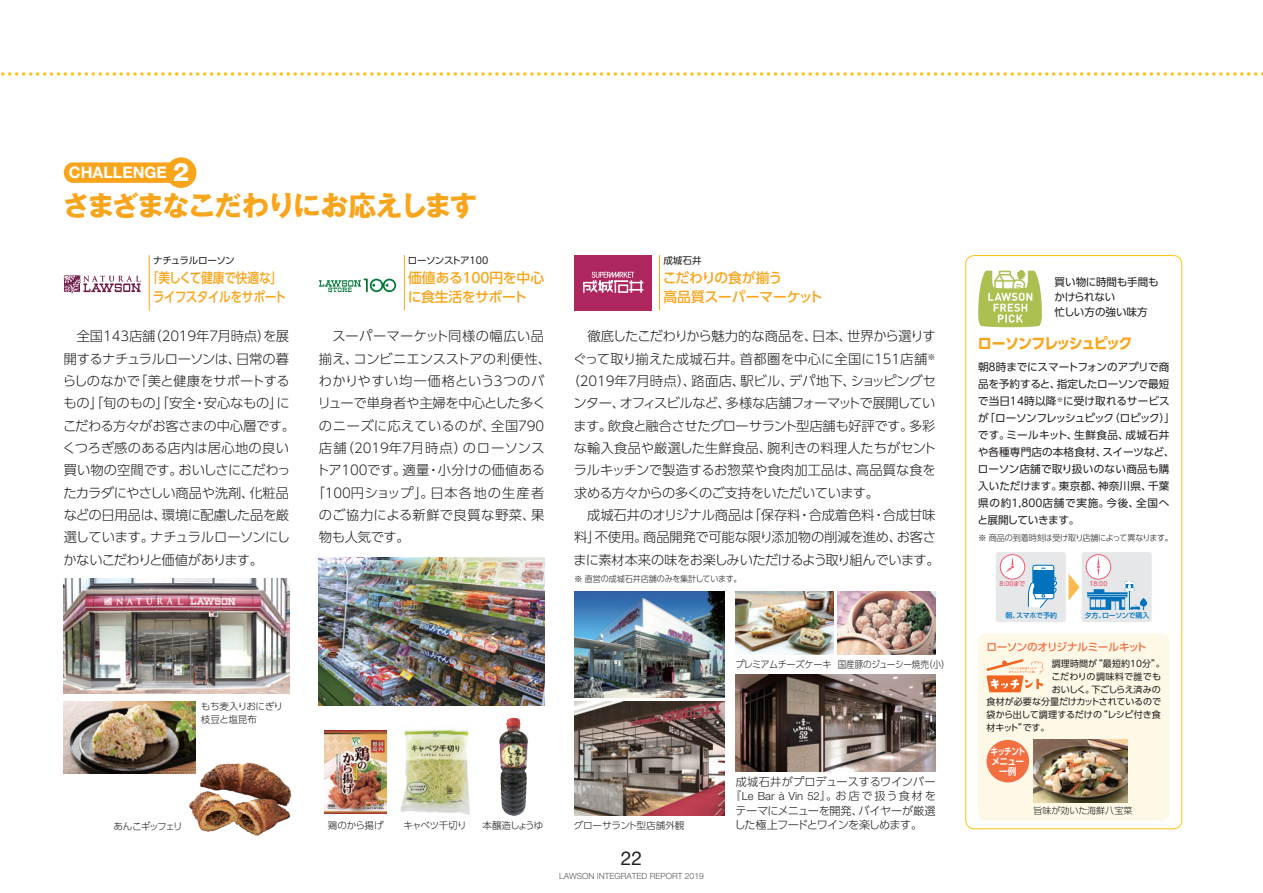
<style>
.page{position:relative;width:1263px;height:893px;background:#fff}
.page>*{position:absolute;margin:0;border:0;box-sizing:border-box;transform-origin:0 0}
.t1{font:700 27.6px "Gothic MB101 Pro";letter-spacing:-.065em;color:#f9a51b}
.t2{font:19.2px "Helvetica Neue LT Std";color:#231f20}
.t3{font:700 15.9px "Helvetica Neue LT Std";color:#fff}
.t4{font:700 14.85px "UD Shin Go Pro";letter-spacing:-.105em;color:#f9a51b;scale:.94 1}
.t5{font:500 13.8px/19.2px "UD Shin Go Pro";letter-spacing:-.02em;color:#f9a51b}
.t6{font:500 13.8px/19.2px "UD Shin Go Pro";letter-spacing:-.02em;color:#f9a51b;text-align:center;scale:.85 1}
.t7{font:300 13.35px/22.4px "UD Shin Go Pro";letter-spacing:-.01em;color:#231f20}
.t8{font:300 13.35px "UD Shin Go Pro";letter-spacing:.015em;color:#231f20}
.t9{font:300 13.35px "UD Shin Go Pro";letter-spacing:-.07em;color:#231f20}
.t10{font:300 13.35px "UD Shin Go Pro";letter-spacing:-.035em;color:#231f20}
.t11{font:300 13.35px "UD Shin Go Pro";letter-spacing:.01em;color:#231f20}
.t12{font:300 13.35px "UD Shin Go Pro";letter-spacing:-.03em;color:#231f20}
.t13{font:300 13.35px "UD Shin Go Pro";letter-spacing:-.045em;color:#231f20}
.t14{font:300 13.35px "UD Shin Go Pro";letter-spacing:-.04em;color:#231f20}
.t15{font:300 13.35px "UD Shin Go Pro";letter-spacing:.055em;color:#231f20}
.t16{font:300 13.35px "UD Shin Go Pro";letter-spacing:.025em;color:#231f20}
.t17{font:300 13.35px "UD Shin Go Pro";letter-spacing:.035em;color:#231f20}
.t18{font:300 13.35px "UD Shin Go Pro";letter-spacing:.03em;color:#231f20}
.t19{font:300 11.1px "UD Shin Go Pro";letter-spacing:.16em;color:#231f20}
.t20{font:300 11.1px "UD Shin Go Pro";letter-spacing:-.03em;color:#231f20}
.t21{font:300 11.1px "UD Shin Go Pro";letter-spacing:-.01em;color:#231f20}
.t22{font:300 11.1px "UD Shin Go Pro";letter-spacing:-.065em;color:#231f20}
.t23{font:10.65px/17px "UD Shin Go Pro";letter-spacing:-.005em;color:#231f20}
.t24{font:500 10.65px "UD Shin Go Pro";letter-spacing:-.035em;color:#f36f42}
.t25{font:300 9.6px/12.8px "UD Shin Go Pro";letter-spacing:-.045em;color:#231f20}
.t26{font:300 9.6px "UD Shin Go Pro";letter-spacing:-.045em;color:#231f20;scale:.9 1}
.t27{font:9.6px "UD Shin Go Pro";letter-spacing:-.03em;color:#231f20}
.t28{font:300 9.6px "UD Shin Go Pro";letter-spacing:-.015em;color:#231f20}
.t29{font:300 9.6px "UD Shin Go Pro";letter-spacing:-.045em;color:#231f20;scale:.96 1}
.t30{font:700 9.6px/10.1px "UD Shin Go Pro De";letter-spacing:-.085em;color:#fff;text-align:center;scale:.8 1}
.t31{font:9.6px "UD Shin Go Pro";letter-spacing:-.05em;color:#231f20}
.t32{font:300 9.6px "UD Shin Go Pro";letter-spacing:-.145em;color:#231f20}
.t33{font:300 9.6px "UD Shin Go Pro";letter-spacing:-.07em;color:#231f20}
.t34{font:300 9.6px "UD Shin Go Pro";letter-spacing:-.11em;color:#231f20}
.t35{font:9px "UD Shin Go Pro";letter-spacing:-.005em;color:#231f20}
.t36{font:9px "UD Shin Go Pro";letter-spacing:-.04em;color:#231f20}
.t37{font:9px "UD Shin Go Pro";letter-spacing:.03em;color:#231f20}
.t38{font:300 9px "UD Shin Go Pro";color:#231f20}
.t39{font:300 8.55px "Helvetica Neue LT Std";color:#57585a}
.t40{font:300 8.55px "UD Shin Go Pro";letter-spacing:-.03em;color:#231f20}
.t41{font:300 8.55px "UD Shin Go Pro";letter-spacing:-.01em;color:#231f20}
.t42{font:500 6.9px "UD Shin Go Pro";letter-spacing:-.025em;color:#0073bc}
.t43{font:500 6.15px "UD Shin Go Pro";color:#f05972}
.s1{font-weight:800;font-size:25.5px}
.s2{font-family:"Helvetica Neue LT Std"}
</style>
<div class="page">
<div style="left:965px;top:255px;width:217px;height:574px;border:1px solid #fec210;border-radius:9px"></div>
<div style="left:978px;top:634px;width:191px;height:187px;background:#fef8e6;border-radius:9px"></div>
<svg style="left:978px;top:270px;width:64px;height:57px"></svg>
<div style="left:995px;top:552px;width:71px;height:71px;background:#e6e7e9;border-radius:3px"></div>
<div style="left:995px;top:551px;width:72px;height:72px;border:1px solid #fff;border-radius:3px"></div>
<svg style="left:1027px;top:551px;width:32px;height:57px"></svg>
<div style="left:1000px;top:555px;width:25px;height:24px;background:#fff;border-radius:50%"></div>
<div style="left:1000px;top:554px;width:25px;height:26px;border:1px solid #f05972;border-radius:50%"></div>
<svg style="left:1005px;top:556px;width:9px;height:17px"></svg>
<div style="left:1081px;top:552px;width:71px;height:71px;background:#e6e7e9;border-radius:3px"></div>
<div style="left:1081px;top:551px;width:71px;height:72px;border:1px solid #fff;border-radius:3px"></div>
<div style="left:1086px;top:554px;width:25px;height:26px;border:1px solid #f05972;border-radius:50%"></div>
<svg style="left:1087px;top:556px;width:60px;height:54px"></svg>
<svg style="left:1068px;top:574px;width:11px;height:27px"></svg>
<div style="left:574px;top:255px;width:78px;height:55px;background:#ad265e"></div>
<svg style="left:583px;top:272px;width:60px;height:21px"></svg>
<img style="left:319px;top:557px;width:225px;height:149px">
<img style="left:400px;top:729px;width:70px;height:86px">
<hr style="left:659px;top:255px;width:1px;height:55px;background:#f9a51b">
<hr style="left:149px;top:255px;width:1px;height:55px;background:#f9a51b">
<hr style="left:404px;top:255px;width:1px;height:55px;background:#f9a51b">
<svg style="left:319px;top:279px;width:77px;height:13px"></svg>
<svg style="left:1px;top:72px;width:1262px;height:4px"></svg>
<img style="left:574px;top:591px;width:150px;height:106px">
<img style="left:574px;top:702px;width:150px;height:114px">
<svg style="left:64px;top:162px;width:106px;height:21px;background:#f9a925"></svg>
<div style="left:166px;top:157px;width:30px;height:31px;background:#f9a51b;border-radius:50%"></div>
<img style="left:736px;top:674px;width:199px;height:98px">
<img style="left:64px;top:578px;width:225px;height:115px">
<img style="left:64px;top:702px;width:132px;height:72px">
<img style="left:187px;top:756px;width:105px;height:80px">
<img style="left:736px;top:591px;width:97px;height:64px">
<img style="left:838px;top:591px;width:97px;height:64px">
<div style="left:986px;top:740px;width:43px;height:42px;background:#f36f42;border-radius:50%"></div>
<svg style="left:64px;top:275px;width:77px;height:19px"></svg>
<img style="left:325px;top:730px;width:62px;height:83px">
<img style="left:499px;top:718px;width:29px;height:98px">
<svg style="left:986px;top:659px;width:57px;height:33px"></svg>
<img style="left:1033px;top:740px;width:94px;height:62px">
<p class="t3" style="left:69px;top:162px;width:122px">CHALLENGE <span class="s1">2</span></p>
<h1 class="t1" style="left:63px;top:182px;width:416px">さまざまなこだわりにお応えします</h1>
<p class="t27" style="left:153px;top:252px;width:83px">ナチュラルローソン</p>
<p class="t6" style="left:147px;top:267px;width:166px">「美しくて健康で快適な」ライフスタイルをサポート</p>
<p class="t31" style="left:408px;top:252px;width:82px">ローソンストア100</p>
<p class="t5" style="left:408px;top:267px;width:138px">価値ある100円を中心に食生活をサポート</p>
<p class="t7" style="left:63px;top:324px;width:234px">　全国143店舗（2019年7月時点）を展開するナチュラルローソンは、日常の暮らしのなかで「美と健康をサポートするもの」「旬のもの」「安全・安心なもの」にこだわる方々がお客さまの中心層です。くつろぎ感のある店内は居心地の良い買い物の空間です。おいしさにこだわったカラダにやさしい商品や洗剤、化粧品などの日用品は、環境に配慮した品を厳選しています。ナチュラルローソンにしかないこだわりと価値があります。</p>
<p class="t16" style="left:319px;top:325px;width:227px">　スーパーマーケット同様の幅広い品</p>
<p class="t7" style="left:319px;top:347px;width:234px">揃え、コンビニエンスストアの利便性、</p>
<p class="t17" style="left:319px;top:370px;width:227px">わかりやすい均一価格という３つのバ</p>
<p class="t7" style="left:318px;top:391px;width:229px">リューで単身者や主婦を中心とした多く</p>
<p class="t8" style="left:319px;top:415px;width:227px">のニーズに応えているのが、全国790</p>
<p class="t8" style="left:319px;top:437px;width:227px">店舗（2019年7月時点）のローソンス</p>
<p class="t7" style="left:316px;top:458px;width:230px">トア100です。適量・小分けの価値ある</p>
<p class="t15" style="left:312px;top:482px;width:234px">「100円ショップ」。日本各地の生産者</p>
<p class="t18" style="left:319px;top:504px;width:227px">のご協力による新鮮で良質な野菜、果</p>
<p class="t7" style="left:319px;top:525px;width:92px">物も人気です。</p>
<p class="t27" style="left:663px;top:252px;width:40px">成城石井</p>
<p class="t5" style="left:663px;top:267px;width:162px">こだわりの食が揃う<br>高品質スーパーマーケット</p>
<p class="t10" style="left:574px;top:325px;width:363px">　徹底したこだわりから魅力的な商品を、日本、世界から選りす</p>
<p class="t11" style="left:573px;top:348px;width:364px">ぐって取り揃えた成城石井。首都圏を中心に全国に151店舗<sup>※</sup></p>
<p class="t7" style="left:567px;top:369px;width:371px">（2019年7月時点）、路面店、駅ビル、デパ地下、ショッピングセ</p>
<p class="t9" style="left:574px;top:392px;width:363px">ンター、オフィスビルなど、多様な店舗フォーマットで展開してい</p>
<p class="t12" style="left:574px;top:415px;width:363px">ます。飲食と融合させたグローサラント型店舗も好評です。多彩</p>
<p class="t7" style="left:574px;top:436px;width:364px">な輸入食品や厳選した生鮮食品、腕利きの料理人たちがセント</p>
<p class="t7" style="left:574px;top:458px;width:364px">ラルキッチンで製造するお惣菜や食肉加工品は、高品質な食を</p>
<p class="t14" style="left:574px;top:482px;width:306px">求める方々からの多くのご支持をいただいています。</p>
<p class="t7" style="left:574px;top:503px;width:363px">　成城石井のオリジナル商品は「保存料・合成着色料・合成甘味</p>
<p class="t7" style="left:574px;top:525px;width:363px">料」不使用。商品開発で可能な限り添加物の削減を進め、お客さ</p>
<p class="t13" style="left:574px;top:549px;width:368px">まに素材本来の味をお楽しみいただけるよう取り組んでいます。</p>
<p class="t41" style="left:574px;top:572px;width:169px">※ 直営の成城石井店舗のみを集計しています。</p>
<p class="t25" style="left:201px;top:700px;width:84px">もち麦入りおにぎり枝豆と塩昆布</p>
<p class="t32" style="left:113px;top:818px;width:71px">あんこギッフェリ</p>
<p class="t25" style="left:328px;top:819px;width:57px">鶏のから揚げ</p>
<p class="t33" style="left:403px;top:818px;width:65px">キャベツ千切り</p>
<p class="t34" style="left:482px;top:818px;width:62px">本醸造しょうゆ</p>
<p class="t28" style="left:574px;top:818px;width:112px">グローサラント型店舗外観</p>
<h2 class="t2" style="left:621px;top:847px;width:23px">22</h2>
<p class="t39" style="left:559px;top:870px;width:146px">LAWSON INTEGRATED REPORT 2019</p>
<p class="t29" style="left:736px;top:656px;width:101px">プレミアムチーズケーキ</p>
<p class="t26" style="left:838px;top:656px;width:126px">国産豚のジューシー焼売（小）</p>
<p class="t21" style="left:736px;top:773px;width:201px">成城石井がプロデュースするワインバー</p>
<p class="t19" style="left:730px;top:787px;width:207px">『<span class="s2">Le Bar à Vin 52</span>』。お店で扱う食材を</p>
<p class="t20" style="left:735px;top:801px;width:202px">テーマにメニューを開発、バイヤーが厳選</p>
<p class="t22" style="left:734px;top:816px;width:189px">した極上フードとワインを楽しめます。</p>
<p class="t23" style="left:1054px;top:275px;width:106px;line-height:14.9px">買い物に時間も手間もかけられない<br>忙しい方の強い味方</p>
<p class="t4" style="left:978px;top:331px;width:166px">ローソンフレッシュピック</p>
<p class="t23" style="left:977px;top:358px;width:199px">朝８時までにスマートフォンのアプリで商品を予約すると、指定したローソンで最短で当日14時以降<sup>※</sup>に受け取れるサービスが「ローソンフレッシュピック（ロピック）」です。ミールキット、生鮮食品、成城石井や各種専門店の本格食材、スイーツなど、ローソン店舗で取り扱いのない商品も購入いただけます。東京都、神奈川県、千葉県の約1,800店舗で実施。今後、全国へと展開していきます。</p>
<p class="t40" style="left:978px;top:531px;width:196px">※ 商品の到着時刻は受け取り店舗によって異なります。</p>
<p class="t43" style="left:999px;top:578px;width:27px">8:00まで</p>
<p class="t42" style="left:1005px;top:610px;width:53px">朝、スマホで予約</p>
<p class="t43" style="left:1089px;top:578px;width:20px">18:00</p>
<p class="t42" style="left:1085px;top:610px;width:66px">夕方、ローソンで購入</p>
<p class="t24" style="left:986px;top:639px;width:162px">ローソンのオリジナルミールキット</p>
<p class="t35" style="left:1052px;top:656px;width:114px">調理時間が“最短約10分”。</p>
<p class="t37" style="left:1051px;top:669px;width:111px">こだわりの調味料で誰でも</p>
<p class="t36" style="left:1052px;top:682px;width:111px">おいしく。下ごしらえ済みの</p>
<p class="t35" style="left:986px;top:695px;width:176px">食材が必要な分量だけカットされているので</p>
<p class="t35" style="left:986px;top:707px;width:176px">袋から出して調理するだけの“レシピ付き食</p>
<p class="t35" style="left:986px;top:720px;width:64px">材キット”です。</p>
<p class="t30" style="left:990px;top:746px;width:45px">キッチントメニュー一例</p>
<p class="t38" style="left:1033px;top:803px;width:101px">旨味が効いた海鮮八宝菜</p>
</div>
